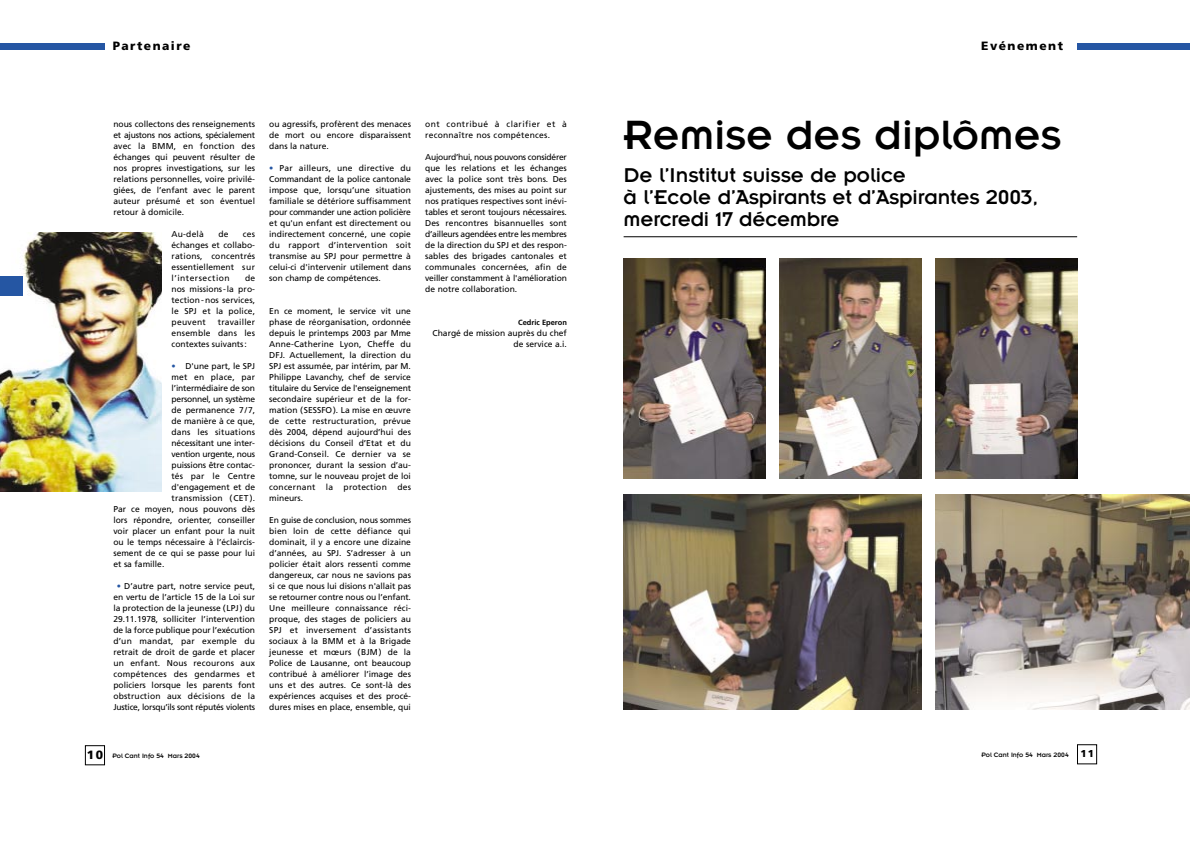
<style>
.page{position:relative;width:1191px;height:842px;background:#fff}
.page>*{position:absolute;margin:0;border:0;box-sizing:border-box;transform-origin:0 0}
.t1{font:45px "Insignia";color:#000}
.t2{font:22px/22px "Insignia";letter-spacing:-.01em;color:#000}
.t3{font:900 12px "Frutiger";letter-spacing:.12em;color:#000}
.t4{font:8.5px/11px "Frutiger";color:#000;text-align:justify}
.t5{font:8.5px "Frutiger";letter-spacing:.02em;color:#000}
.t6{font:8.5px/11px "Frutiger";letter-spacing:.03em;color:#000}
.t7{font:8.5px "Frutiger";letter-spacing:-.03em;color:#000}
.t8{font:700 7.5px "Frutiger";color:#000}
.t9{font:7px "Insignia";color:#000}
.s1{color:#2556a3}
.s2{font-family:"Frutiger";font-weight:900;font-size:12px}
.s3{font-family:"Frutiger";font-weight:900;font-size:10px}
</style>
<div class="page">
<div style="left:0;top:44px;width:105px;height:6px;background:#2556a3"></div>
<div style="left:85px;top:745px;width:20px;height:20px;border:1px solid #000"></div>
<hr style="left:624px;top:237px;width:453px;height:1px;background:#000">
<div style="left:1077px;top:744px;width:20px;height:20px;border:1px solid #000"></div>
<img style="left:624px;top:494px;width:297px;height:216px">
<img style="left:935px;top:494px;width:255px;height:216px">
<img style="left:624px;top:259px;width:141px;height:220px">
<img style="left:780px;top:259px;width:141px;height:220px">
<img style="left:935px;top:259px;width:142px;height:220px">
<img style="left:0;top:232px;width:162px;height:260px">
<div style="left:0;top:276px;width:23px;height:20px;background:#2556a3"></div>
<div style="left:1077px;top:44px;width:113px;height:6px;background:#2556a3"></div>
<h3 class="t3" style="left:113px;top:41px;width:79px">Partenaire</h3>
<p class="t4" style="left:113px;top:119px;width:143px">nous collectons des renseignements et ajustons nos actions, spécialement avec la BMM, en fonction des échanges qui peuvent résulter de nos propres investigations, sur les relations personnelles, voire privilé&shy;giées, de l’enfant avec le parent auteur présumé et son éventuel retour à domicile.</p>
<p class="t4" style="left:172px;top:229px;width:34px">Au-delà</p>
<p class="t4" style="left:218px;top:229px;width:12px">de</p>
<p class="t4" style="left:172px;top:229px;width:85px;text-indent:71px">ces échanges et collabo&shy;rations, concentrés essentiellement sur l’intersection</p>
<p class="t4" style="left:172px;top:273px;width:85px;text-indent:73px">de nos missions-la pro&shy;tection-nos services, le SPJ et la police, peuvent</p>
<p class="t4" style="left:172px;top:317px;width:85px;text-indent:46px">travailler ensemble dans les contextes suivants:</p>
<p class="t4" style="left:172px;top:361px;width:85px"><span class="s1">•</span> D'une part, le SPJ</p>
<p class="t5" style="left:172px;top:373px;width:85px">met en place, par</p>
<p class="t4" style="left:172px;top:383px;width:85px">l’intermédiaire de son</p>
<p class="t7" style="left:172px;top:395px;width:85px">personnel, un système</p>
<p class="t4" style="left:172px;top:405px;width:85px">de permanence 7/7,</p>
<p class="t4" style="left:172px;top:416px;width:85px">de manière à ce que,</p>
<p class="t5" style="left:172px;top:428px;width:85px">dans les situations</p>
<p class="t4" style="left:172px;top:438px;width:85px">nécessitant une inter-</p>
<p class="t7" style="left:172px;top:450px;width:85px">vention urgente, nous</p>
<p class="t4" style="left:172px;top:460px;width:85px">puissions être contac-</p>
<p class="t5" style="left:172px;top:472px;width:85px">tés par le Centre</p>
<p class="t4" style="left:172px;top:482px;width:85px">d'engagement et de</p>
<p class="t5" style="left:172px;top:494px;width:85px">transmission (CET).</p>
<p class="t4" style="left:113px;top:504px;width:143px">Par ce moyen, nous pouvons dès</p>
<p class="t4" style="left:113px;top:515px;width:143px">lors répondre, orienter, conseiller</p>
<p class="t4" style="left:113px;top:526px;width:143px">voir placer un enfant pour la nuit</p>
<p class="t4" style="left:113px;top:537px;width:143px">ou le temps nécessaire à l’éclaircis-</p>
<p class="t4" style="left:113px;top:548px;width:143px">sement de ce qui se passe pour lui</p>
<p class="t4" style="left:113px;top:559px;width:53px">et sa famille.</p>
<p class="t4" style="left:113px;top:581px;width:143px;text-align:center"><span class="s1">•</span> D’autre part, notre service peut, en vertu de l’article 15 de la Loi sur la protection de la jeunesse (LPJ) du 29.11.1978, solliciter l’intervention de la force publique pour l’exécution d’un mandat, par exemple du retrait de droit de garde et placer un enfant. Nous recourons aux compétences des gendarmes et policiers lorsque les parents font obstruction aux décisions de la Justice, lorsqu’ils sont réputés violents</p>
<p class="t4" style="left:269px;top:119px;width:143px">ou agressifs, profèrent des menaces de mort ou encore disparaissent dans la nature.</p>
<p class="t4" style="left:269px;top:163px;width:143px"><span class="s1">•</span> Par ailleurs, une directive du Commandant de la police cantonale impose que, lorsqu’une situation familiale se détériore suffisamment pour commander une action policière et qu'un enfant est directement ou indirectement concerné, une copie du rapport d’intervention soit transmise au SPJ pour permettre à celui-ci d'intervenir utilement dans son champ de compétences.</p>
<p class="t4" style="left:269px;top:306px;width:143px">En ce moment, le service vit une phase de réorganisation, ordonnée depuis le printemps 2003 par Mme Anne-Catherine Lyon, Cheffe du DFJ. Actuellement, la direction du SPJ est assumée, par intérim, par M.<br>Philippe Lavanchy, chef de service titulaire du Service de l'enseignement secondaire supérieur et de la for&shy;mation (SESSFO). La mise en œuvre de cette restructuration, prévue dès 2004, dépend aujourd’hui des décisions du Conseil d’Etat et du Grand-Conseil. Ce dernier va se prononcer, durant la session d’au&shy;tomne, sur le nouveau projet de loi concernant la protection des mineurs.</p>
<p class="t4" style="left:269px;top:515px;width:143px">En guise de conclusion, nous sommes bien loin de cette défiance qui dominait, il y a encore une dizaine d’années, au SPJ. S’adresser à un policier était alors ressenti comme dangereux, car nous ne savions pas si ce que nous lui disions n'allait pas se retourner contre nous ou l’enfant.<br>Une meilleure connaissance réci&shy;proque, des stages de policiers au SPJ et inversement d’assistants sociaux à la BMM et à la Brigade jeunesse et mœurs (BJM) de la Police de Lausanne, ont beaucoup contribué à améliorer l’image des uns et des autres. Ce sont-là des expériences acquises et des procé&shy;dures mises en place, ensemble, qui</p>
<p class="t6" style="left:425px;top:119px;width:143px">ont contribué à clarifier et à reconnaître nos compétences.</p>
<p class="t4" style="left:425px;top:152px;width:143px">Aujourd’hui, nous pouvons considérer que les relations et les échanges avec la police sont très bons. Des ajustements, des mises au point sur nos pratiques respectives sont inévi&shy;tables et seront toujours nécessaires.<br>Des rencontres bisannuelles sont d’ailleurs agendées entre les membres de la direction du SPJ et des respon&shy;sables des brigades cantonales et communales concernées, afin de veiller constamment à l'amélioration de notre collaboration.</p>
<p class="t8" style="left:518px;top:319px;width:50px">Cedric Eperon</p>
<p class="t4" style="left:433px;top:328px;width:136px;text-align:right">Chargé de mission auprès du chef de service a.i.</p>
<p class="t9" style="left:87px;top:753px;width:114px"><span class="s2">10</span> Pol Cant Info 54 Mars 2004</p>
<h3 class="t3" style="left:981px;top:41px;width:83px">Evénement</h3>
<h1 class="t1" style="left:624px;top:120px;width:439px">Remise des diplômes</h1>
<h2 class="t2" style="left:624px;top:166px;width:416px">De l’Institut suisse de police<br>à l’Ecole d’Aspirants et d’Aspirantes 2003, mercredi 17 décembre</h2>
<p class="t9" style="left:981px;top:752px;width:114px">Pol Cant Info 54 Mars 2004 <span class="s3">11</span></p>
</div>
